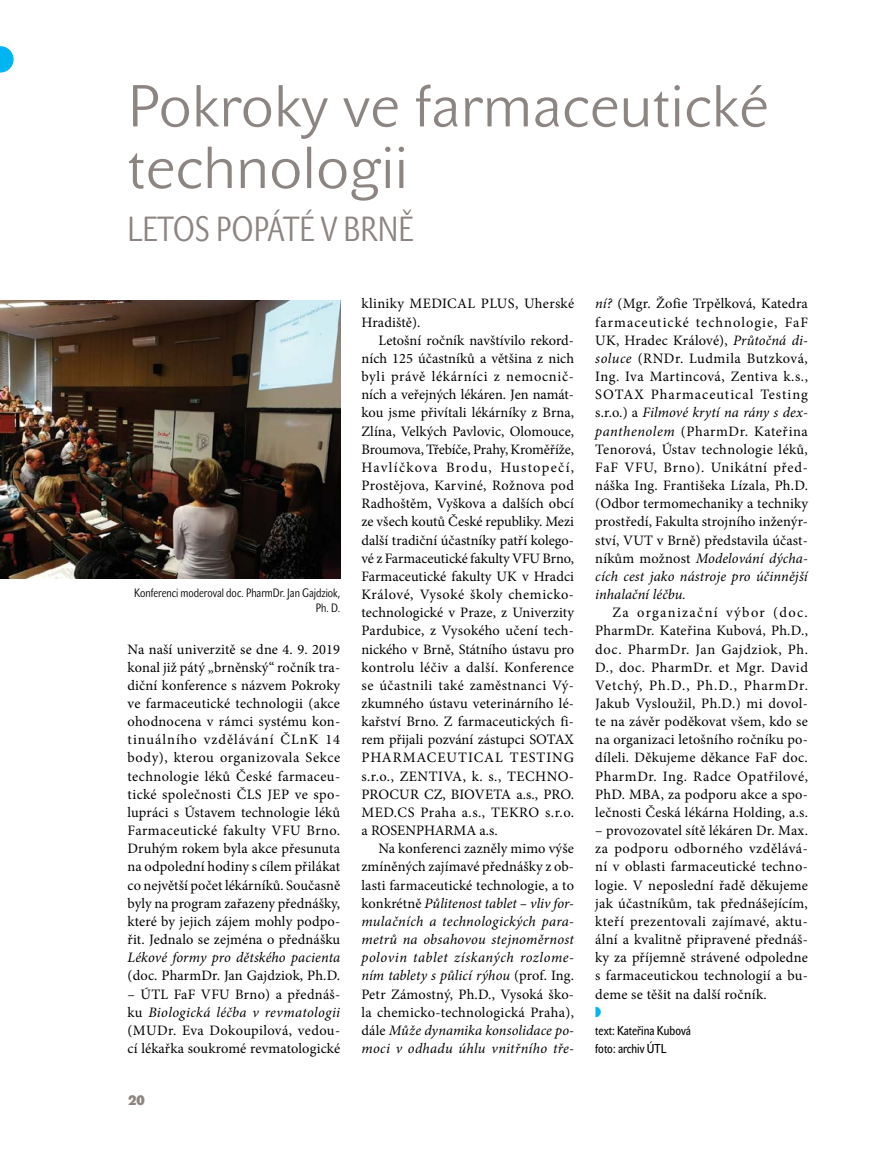
<style>
.page{position:relative;width:893px;height:1149px;background:#fff}
.page>*{position:absolute;margin:0;border:0;box-sizing:border-box;transform-origin:0 0}
.nad1{font:58.5px/61.5px "John Sans Lite Pro";color:#8d8581}
.nad2{font:34.5px "John Sans Cond Lite Pro";color:#8d8581}
.Normální{font:14.4px/18.1px "Minion Pro";letter-spacing:.01em;color:#000;text-align:justify}
.Normální_bez{font:14.4px/18.1px "Minion Pro";letter-spacing:.01em;color:#000;text-align:justify}
.Normální-2{font:italic 14.4px/18.1px "Minion Pro";letter-spacing:.015em;color:#000;text-align:justify}
.t1{font:700 13.5px "John Sans Heavy Pro";color:#8d8581}
.jmeno{font:12.75px "John Sans Cond Text Pro";color:#000}
.foto{font:12.75px "John Sans Cond Text Pro";color:#000}
.popisek{font:12px/15.8px "John Sans Cond Lite Pro";color:#000;text-align:right}
.s1{font-style:italic}
.s2{font-style:normal}
</style>
<div class="page">
<img style="left:0;top:300px;width:340px;height:278px">
<svg style="left:0;top:46px;width:14px;height:26px"></svg>
<p class="nad1" style="left:128px;top:76px;width:643px">Pokroky ve farmaceutické technologii</p>
<p class="nad2" style="left:128px;top:209px;width:287px">LETOS POPÁTÉ V BRNĚ</p>
<p class="popisek" style="left:134px;top:584px;width:208px">Konferenci moderoval doc. PharmDr. Jan Gajdziok,<br>Ph. D.</p>
<p class="Normální_bez" style="left:128px;top:639px;width:214px">Na naší univerzitě se dne 4. 9. 2019 konal již pátý „brněnský“ ročník tra&shy;diční konference s názvem Pokroky ve farmaceutické technologii (akce ohodnocena v rámci systému kon&shy;tinuálního vzdělávání ČLnK 14 body), kterou organizovala Sekce technologie léků České farmaceu&shy;tické společnosti ČLS JEP ve spo&shy;lupráci s Ústavem technologie léků Farmaceutické fakulty VFU Brno.<br>Druhým rokem byla akce přesunuta na odpolední hodiny s cílem přilákat co největší počet lékárníků. Současně byly na program zařazeny přednášky, které by jejich zájem mohly podpo&shy;řit. Jednalo se zejména o přednášku <span class="s1">Lékové formy pro dětského pacienta </span>(doc. PharmDr. Jan Gajdziok, Ph.D.</p>
<p class="Normální_bez" style="left:128px;top:984px;width:214px">– ÚTL FaF VFU Brno) a přednáš&shy;ku <span class="s1">Biologická léčba v revmatologii </span>(MUDr. Eva Dokoupilová, vedou&shy;cí lékařka soukromé revmatologické</p>
<p class="t1" style="left:128px;top:1092px;width:18px">20</p>
<p class="Normální_bez" style="left:361px;top:294px;width:214px">kliniky MEDICAL PLUS, Uherské<br>Hradiště).</p>
<p class="Normální" style="left:361px;top:331px;width:214px;text-indent:17px">Letošní ročník navštívilo rekord&shy;ních 125 účastníků a většina z nich byli právě lékárníci z nemocnič&shy;ních a veřejných lékáren. Jen namát&shy;kou jsme přivítali lékárníky z Brna, Zlína, Velkých Pavlovic, Olomouce, Broumova, Třebíče, Prahy, Kroměříže, Havlíčkova Brodu, Hustopečí, Prostějova, Karviné, Rožnova pod Radhoštěm, Vyškova a dalších obcí ze všech koutů České republiky. Mezi další tradiční účastníky patří kolego&shy;vé z Farmaceutické fakulty VFU Brno, Farmaceutické fakulty UK v Hradci Králové, Vysoké školy chemicko&shy;technologické v Praze, z Univerzity Pardubice, z Vysokého učení tech&shy;nického v Brně, Státního ústavu pro kontrolu léčiv a další. Konference se účastnili také zaměstnanci Vý&shy;zkumného ústavu veterinárního lé&shy;kařství Brno. Z farmaceutických fi&shy;rem přijali pozvání zástupci SOTAX PHARMACEUTICAL TESTING s.r.o., ZENTIVA, k. s., TECHNO-PROCUR CZ, BIOVETA a.s., PRO.<br>MED.CS Praha a.s., TEKRO s.r.o. a ROSENPHARMA a.s.</p>
<p class="Normální-2" style="left:361px;top:839px;width:214px;text-indent:17px"><span class="s2">Na konferenci zazněly mimo výše zmíněných zajímavé přednášky z ob&shy;lasti farmaceutické technologie, a to konkrétně</span> Půlitenost tablet – vliv for&shy;mulačních a technologických para&shy;metrů na obsahovou stejnoměrnost polovin tablet získaných rozlome&shy;ním tablety s půlicí rýhou <span class="s2">(prof. Ing.<br>Petr Zámostný, Ph.D., Vysoká ško&shy;la chemicko-technologická Praha), dále</span> Může dynamika konsolidace po&shy;moci v odhadu úhlu vnitřního tře-</p>
<p class="Normální" style="left:595px;top:294px;width:214px"><span class="s1">ní?</span> (Mgr. Žofie Trpělková, Katedra farmaceutické technologie, FaF UK, Hradec Králové), <span class="s1">Průtočná di&shy;soluce</span> (RNDr. Ludmila Butzková, Ing. Iva Martincová, Zentiva k.s., SOTAX Pharmaceutical Testing s.r.o.) a <span class="s1">Filmové krytí na rány s dex&shy;panthenolem</span> (PharmDr. Kateřina Tenorová, Ústav technologie léků, FaF VFU, Brno). Unikátní před&shy;náška Ing. Františeka Lízala, Ph.D. (Odbor termomechaniky a techniky prostředí, Fakulta strojního inženýr&shy;ství, VUT v Brně) představila účast&shy;níkům možnost <span class="s1">Modelování dýcha&shy;cích cest jako nástroje pro účinnější inhalační léčbu.</span></p>
<p class="Normální" style="left:595px;top:603px;width:214px;text-indent:17px">Za organizační výbor (doc.<br>PharmDr. Kateřina Kubová, Ph.D., doc. PharmDr. Jan Gajdziok, Ph.<br>D., doc. PharmDr. et Mgr. David Vetchý, Ph.D., Ph.D., PharmDr.<br>Jakub Vysloužil, Ph.D.) mi dovol&shy;te na závěr poděkovat všem, kdo se na organizaci letošního ročníku po&shy;díleli. Děkujeme děkance FaF doc.<br>PharmDr. Ing. Radce Opatřilové, PhD. MBA, za podporu akce a spo&shy;lečnosti Česká lékárna Holding, a.s.</p>
<p class="Normální" style="left:595px;top:821px;width:214px">– provozovatel sítě lékáren Dr. Max. za podporu odborného vzdělává&shy;ní v oblasti farmaceutické techno&shy;logie. V neposlední řadě děkujeme jak účastníkům, tak přednášejícím, kteří prezentovali zajímavé, aktu&shy;ální a kvalitně připravené přednáš&shy;ky za příjemně strávené odpoledne s farmaceutickou technologií a bu&shy;deme se těšit na další ročník.</p>
<p class="jmeno" style="left:595px;top:1022px;width:97px">text: Kateřina Kubová</p>
<p class="foto" style="left:595px;top:1041px;width:72px">foto: archiv ÚTL</p>
</div>
